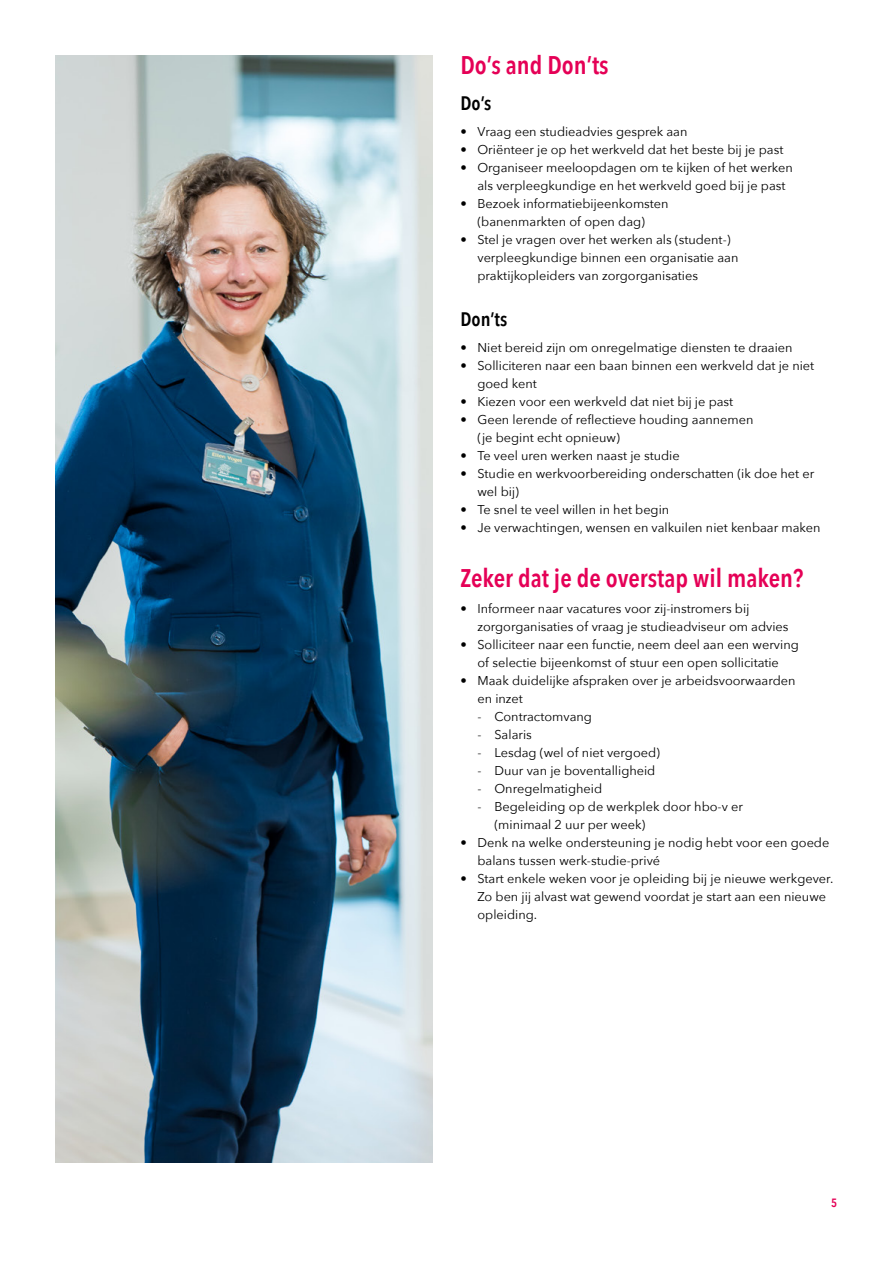
<style>
.page{position:relative;width:893px;height:1263px;background:#fff}
.page>*{position:absolute;margin:0;border:0;box-sizing:border-box;transform-origin:0 0}
.H2_-_kopjes{font:600 25.5px "Avenir Next Condensed";color:#e50056}
.H3_subkopje{font:600 19.5px "Avenir Next Condensed";color:#000}
.H3_subkopje_na_titel{font:600 19.5px "Avenir Next Condensed";color:#000}
.t1{font:12.75px/18px "Avenir Next";color:#000}
.t2{font:600 12px "Avenir Next Condensed";color:#e50056}
</style>
<div class="page">
<img style="left:56px;top:56px;width:377px;height:1107px">
<p class="H2_-_kopjes" style="left:460px;top:43px;width:150px">Do’s and Don’ts</p>
<p class="H3_subkopje_na_titel" style="left:460px;top:86px;width:32px">Do’s</p>
<p class="t1" style="left:460px;top:122px;width:229px">• Vraag een studieadvies gesprek aan</p>
<p class="t1" style="left:460px;top:140px;width:324px">• Oriënteer je op het werkveld dat het beste bij je past</p>
<p class="t1" style="left:477px;top:158px;width:317px;text-indent:-17px">• Organiseer meeloopdagen om te kijken of het werken als verpleegkundige en het werkveld goed bij je past</p>
<p class="t1" style="left:460px;top:194px;width:210px;text-align:center">• Bezoek informatiebijeenkomsten (banenmarkten of open dag)</p>
<p class="t1" style="left:477px;top:230px;width:262px;text-indent:-17px">• Stel je vragen over het werken als (student-) verpleegkundige binnen een organisatie aan praktijkopleiders van zorgorganisaties</p>
<p class="H3_subkopje" style="left:460px;top:302px;width:48px">Don’ts</p>
<p class="t1" style="left:460px;top:338px;width:334px">• Niet bereid zijn om onregelmatige diensten te draaien</p>
<p class="t1" style="left:477px;top:356px;width:338px;text-indent:-17px">• Solliciteren naar een baan binnen een werkveld dat je niet goed kent</p>
<p class="t1" style="left:460px;top:392px;width:274px">• Kiezen voor een werkveld dat niet bij je past</p>
<p class="t1" style="left:477px;top:410px;width:278px;text-indent:-17px">• Geen lerende of reflectieve houding aannemen (je begint echt opnieuw)</p>
<p class="t1" style="left:460px;top:446px;width:221px">• Te veel uren werken naast je studie</p>
<p class="t1" style="left:477px;top:464px;width:338px;text-indent:-17px">• Studie en werkvoorbereiding onderschatten (ik doe het er wel bij)</p>
<p class="t1" style="left:460px;top:500px;width:210px">• Te snel te veel willen in het begin</p>
<p class="t1" style="left:460px;top:518px;width:362px">• Je verwachtingen, wensen en valkuilen niet kenbaar maken</p>
<p class="H2_-_kopjes" style="left:460px;top:556px;width:344px">Zeker dat je de overstap wil maken?</p>
<p class="t1" style="left:477px;top:599px;width:313px;text-indent:-17px">• Informeer naar vacatures voor zij-instromers bij zorgorganisaties of vraag je studieadviseur om advies</p>
<p class="t1" style="left:460px;top:635px;width:340px;text-align:center">• Solliciteer naar een functie, neem deel aan een werving of selectie bijeenkomst of stuur een open sollicitatie</p>
<p class="t1" style="left:477px;top:671px;width:320px;text-indent:-17px">• Maak duidelijke afspraken over je arbeidsvoorwaarden en inzet</p>
<p class="t1" style="left:477px;top:707px;width:116px">- Contractomvang</p>
<p class="t1" style="left:477px;top:725px;width:56px">- Salaris</p>
<p class="t1" style="left:477px;top:743px;width:184px">- Lesdag (wel of niet vergoed)</p>
<p class="t1" style="left:477px;top:761px;width:179px">- Duur van je boventalligheid</p>
<p class="t1" style="left:477px;top:779px;width:126px">- Onregelmatigheid</p>
<p class="t1" style="left:494px;top:797px;width:250px;text-indent:-17px">- Begeleiding op de werkplek door hbo-v er (minimaal 2 uur per week)</p>
<p class="t1" style="left:477px;top:833px;width:353px;text-indent:-17px">• Denk na welke ondersteuning je nodig hebt voor een goede balans tussen werk-studie-privé</p>
<p class="t1" style="left:477px;top:869px;width:358px;text-indent:-17px">• Start enkele weken voor je opleiding bij je nieuwe werkgever.<br>Zo ben jij alvast wat gewend voordat je start aan een nieuwe opleiding.</p>
<p class="t2" style="left:831px;top:1193px;width:7px">5</p>
</div>
